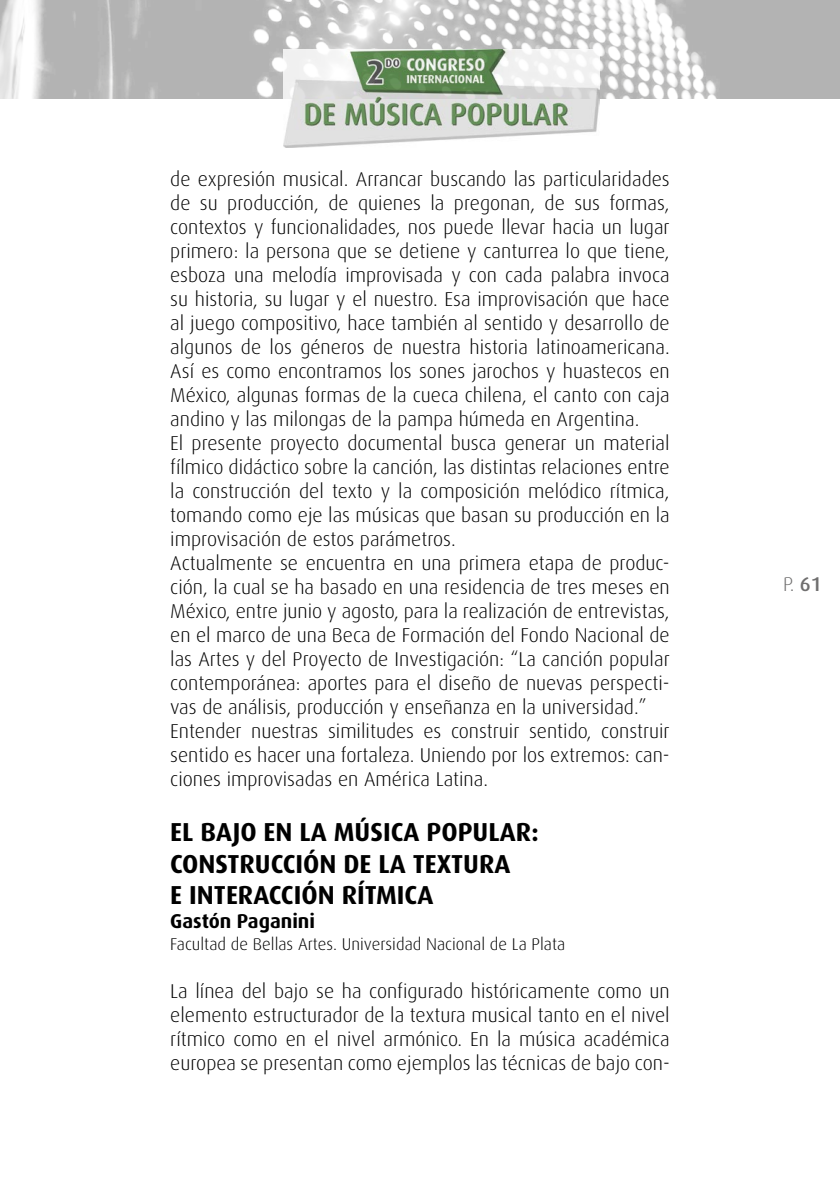
<style>
.page{position:relative;width:840px;height:1191px;background:#fff}
.page>*{position:absolute;margin:0;border:0;box-sizing:border-box;transform-origin:0 0}
.t1{font:700 26px "Dax";color:#000}
.t2{font:300 20px/24px "Dax";color:#000}
.t3{font:700 20px "Dax";color:#000}
.t4{font:300 20px "Dax";color:#706f6f}
.t5{font:300 17px "Dax";color:#000}
.s1{font-weight:500}
</style>
<div class="page">
<img style="left:0;top:0;width:839px;height:99px">
<img style="left:283px;top:49px;width:316px;height:99px">
<p class="t2" style="left:170px;top:167px;width:500px">de expresión musical. Arrancar buscando las particularidades de su producción, de quienes la pregonan, de sus formas, contextos y funcionalidades, nos puede llevar hacia un lugar primero: la persona que se detiene y canturrea lo que tiene, esboza una melodía improvisada y con cada palabra invoca su historia, su lugar y el nuestro. Esa improvisación que hace al juego compositivo, hace también al sentido y desarrollo de algunos de los géneros de nuestra historia latinoamericana.<br>Así es como encontramos los sones jarochos y huastecos en México, algunas formas de la cueca chilena, el canto con caja andino y las milongas de la pampa húmeda en Argentina.<br>El presente proyecto documental busca generar un material fílmico didáctico sobre la canción, las distintas relaciones entre la construcción del texto y la composición melódico rítmica, tomando como eje las músicas que basan su producción en la improvisación de estos parámetros.<br>Actualmente se encuentra en una primera etapa de produc&shy;ción, la cual se ha basado en una residencia de tres meses en México, entre junio y agosto, para la realización de entrevistas, en el marco de una Beca de Formación del Fondo Nacional de las Artes y del Proyecto de Investigación: “La canción popular contemporánea: aportes para el diseño de nuevas perspecti&shy;vas de análisis, producción y enseñanza en la universidad.” Entender nuestras similitudes es construir sentido, construir sentido es hacer una fortaleza. Uniendo por los extremos: can&shy;ciones improvisadas en América Latina.</p>
<h1 class="t1" style="left:170px;top:817px;width:178px">EL BAJO EN LA MÚSI</h1>
<h1 class="t1" style="left:390px;top:817px;width:149px">CA POPULAR:</h1>
<h1 class="t1" style="left:170px;top:848px;width:27px">CONST</h1>
<h1 class="t1" style="left:239px;top:848px;width:272px">RUCCIÓN DE LA TEXTURA</h1>
<h1 class="t1" style="left:170px;top:880px;width:32px">E INTE</h1>
<h1 class="t1" style="left:238px;top:880px;width:131px">RACCIÓN RÍTMI</h1>
<h1 class="t1" style="left:404px;top:880px;width:30px">CA</h1>
<p class="t3" style="left:170px;top:909px;width:146px">Gastón Paganini</p>
<p class="t5" style="left:170px;top:934px;width:396px">Facultad de Bellas Artes. Universidad Nacional de La Plata</p>
<p class="t2" style="left:170px;top:979px;width:500px;text-align:justify">La línea del bajo se ha configurado históricamente como un elemento estructurador de la textura musical tanto en el nivel rítmico como en el nivel armónico. En la música académica europea se presentan como ejemplos las técnicas de bajo con-</p>
<p class="t4" style="left:782px;top:573px;width:40px">P. <span class="s1">61</span></p>
</div>
